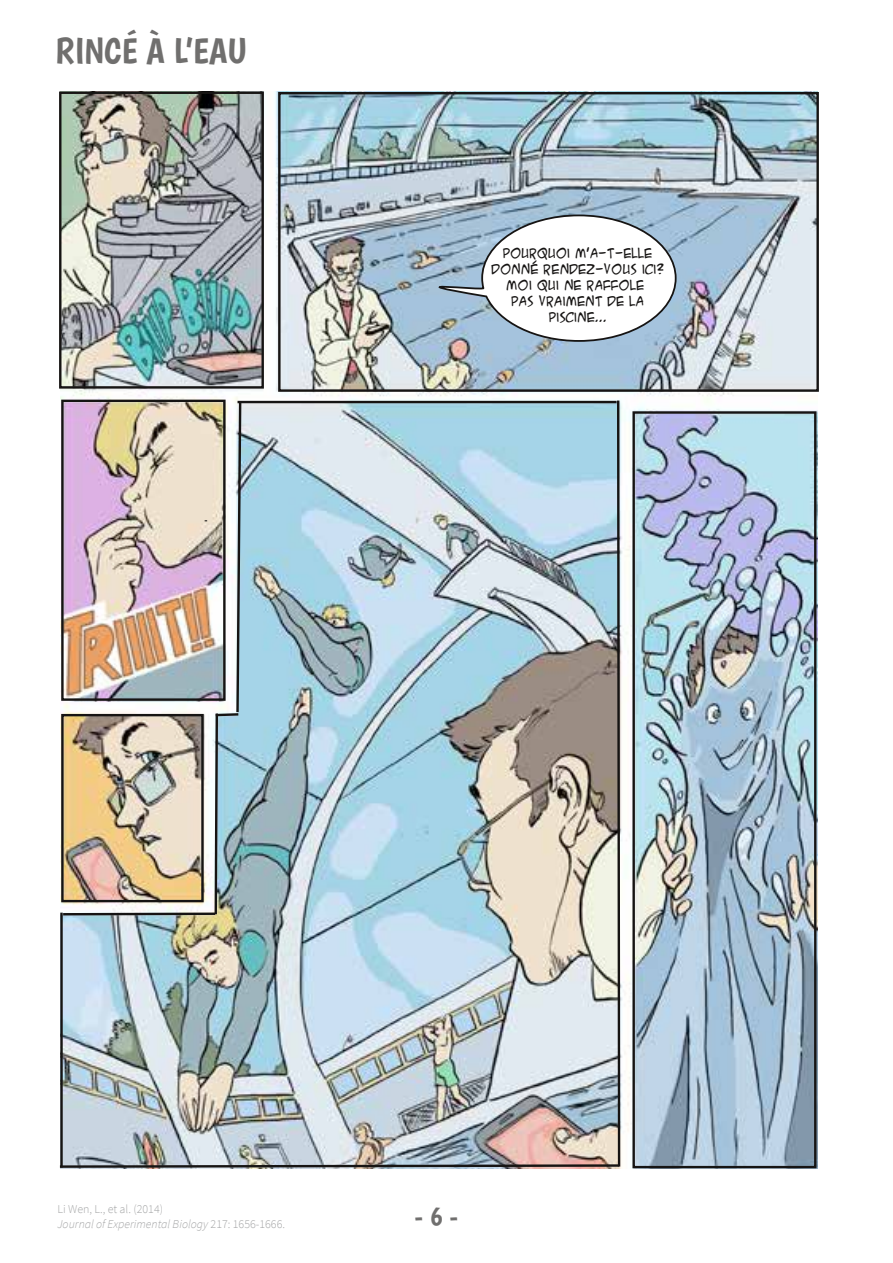
<style>
.page{position:relative;width:893px;height:1263px;background:#fff}
.page>*{position:absolute;margin:0;border:0;box-sizing:border-box;transform-origin:0 0}
.t1{font:36px "Boogaloo";color:#706f6e}
.t2{font:27px "Boogaloo";color:#706f6e}
.t3{font:12.75px/15.9px "ACME Secret Agent";color:#161413;text-align:center}
.t4{font:300 12px/14.4px "Source Sans Pro";color:#a4a5a6}
.s1{font-style:italic}
</style>
<div class="page">
<img style="left:61px;top:92px;width:756px;height:1076px">
<div style="left:59px;top:92px;width:205px;height:297px;border:2px solid #161413"></div>
<div style="left:278px;top:92px;width:541px;height:300px;border:2px solid #161413"></div>
<div style="left:632px;top:411px;width:184px;height:757px;border:2px solid #161413"></div>
<svg style="left:383px;top:214px;width:294px;height:129px"></svg>
<img style="left:59px;top:398px;width:562px;height:771px">
<h1 class="t1" style="left:55px;top:29px;width:189px">RINCÉ À L’EAU</h1>
<p class="t3" style="left:491px;top:245px;width:175px">POURQUOI M'A‐T‐ELLE<br>DONNÉ RENDEZ‐VOUS ICI?<br>MOI QUI NE RAFFOLE<br>PAS VRAIMENT DE LA<br>PISCINE...</p>
<p class="t4" style="left:57px;top:1202px;width:229px">Li Wen, L., et al. (2014)<br><span class="s1">Journal of Experimental Biology</span> 217: 1656-1666.</p>
<h2 class="t2" style="left:415px;top:1199px;width:45px">- 6 -</h2>
</div>
